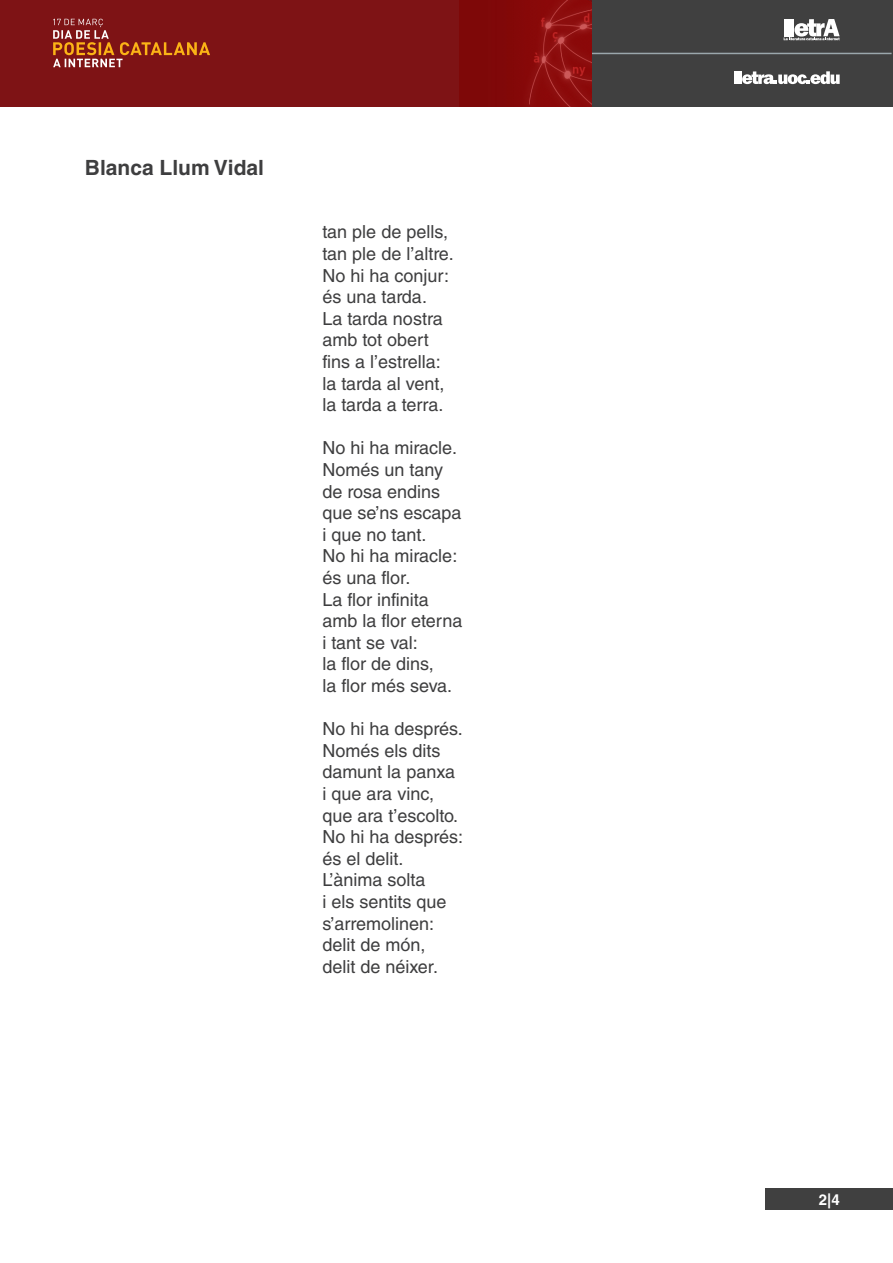
<style>
.page{position:relative;width:893px;height:1263px;background:#fff}
.page>*{position:absolute;margin:0;border:0;box-sizing:border-box;transform-origin:0 0}
.BIO__texto{font:700 21px "Helvetica LT Std";color:#3e3e3f}
.CONTENIDO__texto_poe{font:18px "Helvetica LT Std";color:#3e3e3f}
.PAGINACIÓN__Páginas{font:700 15px "Helvetica LT Std";color:#fff}
</style>
<div class="page">
<div style="left:765px;top:1188px;width:128px;height:22px;background:#404040"></div>
<div style="left:0;top:0;width:893px;height:106px;background:#404040"></div>
<div style="left:0;top:0;width:592px;height:106px;background:#7e1315"></div>
<hr style="left:591px;top:53px;width:301px;height:1px;background:#9ba7ac">
<svg style="left:734px;top:71px;width:106px;height:13px"></svg>
<svg style="left:784px;top:19px;width:56px;height:21px"></svg>
<img style="left:459px;top:0;width:133px;height:106px">
<svg style="left:53px;top:19px;width:157px;height:48px"></svg>
<p class="BIO__texto" style="left:85px;top:154px;width:181px">Blanca Llum Vidal</p>
<p class="CONTENIDO__texto_poe" style="left:322px;top:222px;width:127px">tan ple de pells,</p>
<p class="CONTENIDO__texto_poe" style="left:322px;top:243px;width:133px">tan ple de l’altre.</p>
<p class="CONTENIDO__texto_poe" style="left:322px;top:265px;width:128px">No hi ha conjur:</p>
<p class="CONTENIDO__texto_poe" style="left:322px;top:286px;width:106px">és una tarda.</p>
<p class="CONTENIDO__texto_poe" style="left:322px;top:308px;width:122px">La tarda nostra</p>
<p class="CONTENIDO__texto_poe" style="left:322px;top:330px;width:108px">amb tot obert</p>
<p class="CONTENIDO__texto_poe" style="left:322px;top:351px;width:120px">fins a l’estrella:</p>
<p class="CONTENIDO__texto_poe" style="left:322px;top:373px;width:124px">la tarda al vent,</p>
<p class="CONTENIDO__texto_poe" style="left:322px;top:394px;width:122px">la tarda a terra.</p>
<p class="CONTENIDO__texto_poe" style="left:322px;top:438px;width:136px">No hi ha miracle.</p>
<p class="CONTENIDO__texto_poe" style="left:322px;top:459px;width:122px">Només un tany</p>
<p class="CONTENIDO__texto_poe" style="left:322px;top:481px;width:119px">de rosa endins</p>
<p class="CONTENIDO__texto_poe" style="left:322px;top:502px;width:141px">que se’ns escapa</p>
<p class="CONTENIDO__texto_poe" style="left:322px;top:524px;width:105px">i que no tant.</p>
<p class="CONTENIDO__texto_poe" style="left:322px;top:546px;width:136px">No hi ha miracle:</p>
<p class="CONTENIDO__texto_poe" style="left:322px;top:567px;width:89px">és una flor.</p>
<p class="CONTENIDO__texto_poe" style="left:322px;top:589px;width:108px">La flor infinita</p>
<p class="CONTENIDO__texto_poe" style="left:322px;top:610px;width:141px">amb la flor eterna</p>
<p class="CONTENIDO__texto_poe" style="left:322px;top:632px;width:97px">i tant se val:</p>
<p class="CONTENIDO__texto_poe" style="left:322px;top:654px;width:113px">la flor de dins,</p>
<p class="CONTENIDO__texto_poe" style="left:322px;top:675px;width:131px">la flor més seva.</p>
<p class="CONTENIDO__texto_poe" style="left:322px;top:718px;width:142px">No hi ha després.</p>
<p class="CONTENIDO__texto_poe" style="left:322px;top:740px;width:120px">Només els dits</p>
<p class="CONTENIDO__texto_poe" style="left:322px;top:762px;width:134px">damunt la panxa</p>
<p class="CONTENIDO__texto_poe" style="left:322px;top:783px;width:113px">i que ara vinc,</p>
<p class="CONTENIDO__texto_poe" style="left:322px;top:805px;width:137px">que ara t’escolto.</p>
<p class="CONTENIDO__texto_poe" style="left:322px;top:826px;width:142px">No hi ha després:</p>
<p class="CONTENIDO__texto_poe" style="left:322px;top:848px;width:83px">és el delit.</p>
<p class="CONTENIDO__texto_poe" style="left:322px;top:870px;width:104px">L’ànima solta</p>
<p class="CONTENIDO__texto_poe" style="left:322px;top:891px;width:126px">i els sentits que</p>
<p class="CONTENIDO__texto_poe" style="left:322px;top:913px;width:113px">s’arremolinen:</p>
<p class="CONTENIDO__texto_poe" style="left:322px;top:934px;width:105px">delit de món,</p>
<p class="CONTENIDO__texto_poe" style="left:322px;top:956px;width:117px">delit de néixer.</p>
<p class="PAGINACIÓN__Páginas" style="left:819px;top:1190px;width:22px">2|4</p>
</div>
